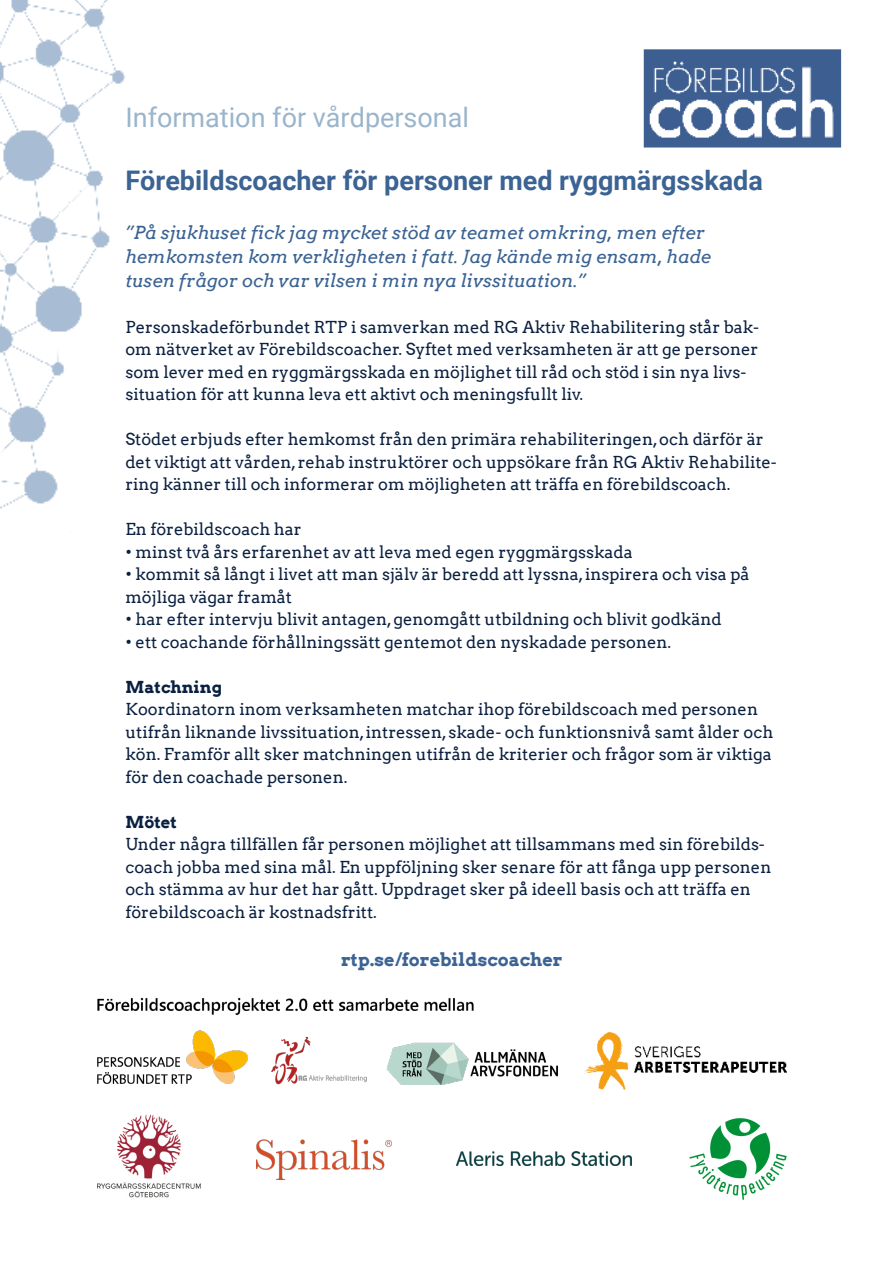
<style>
.page{position:relative;width:893px;height:1263px;background:#fff}
.page>*{position:absolute;margin:0;border:0;box-sizing:border-box;transform-origin:0 0}
.t1{font:700 27px "Roboto";color:#3b6393}
.t2{font:27px "Roboto";color:#9ab5cb}
.t3{font:italic 18px/24px "Arvo";color:#3b6393}
.t4{font:700 18px "Arvo";color:#3b6393}
.t5{font:16.5px/22.5px "Arvo";color:#0a2040}
.t6{font:700 16.5px "Arvo";color:#0a2040}
</style>
<div class="page">
<img style="left:643px;top:49px;width:199px;height:99px">
<img style="left:0;top:0;width:125px;height:509px">
<img style="left:97px;top:997px;width:461px;height:87px">
<img style="left:585px;top:1032px;width:201px;height:57px">
<img style="left:97px;top:1114px;width:104px;height:84px">
<img style="left:689px;top:1118px;width:98px;height:82px">
<img style="left:457px;top:1151px;width:174px;height:14px">
<img style="left:257px;top:1140px;width:134px;height:39px">
<p class="t2" style="left:125px;top:98px;width:345px">Information för vårdpersonal</p>
<p class="t1" style="left:125px;top:161px;width:639px">Förebildscoacher för personer med ryggmärgsskada</p>
<p class="t3" style="left:125px;top:220px;width:587px">”På sjukhuset fick jag mycket stöd av teamet omkring, men efter hemkomsten kom verkligheten i fatt. Jag kände mig ensam, hade tusen frågor och var vilsen i min nya livssituation.”</p>
<p class="t5" style="left:125px;top:315px;width:635px">Personskadeförbundet RTP i samverkan med RG Aktiv Rehabilitering står bak&shy;om nätverket av Förebildscoacher. Syftet med verksamheten är att ge personer som lever med en ryggmärgsskada en möjlighet till råd och stöd i sin nya livs&shy;situation för att kunna leva ett aktivt och meningsfullt liv.</p>
<p class="t5" style="left:125px;top:428px;width:653px">Stödet erbjuds efter hemkomst från den primära rehabiliteringen, och därför är det viktigt att vården, rehab instruktörer och uppsökare från RG Aktiv Rehabilite&shy;ring känner till och informerar om möjligheten att träffa en förebildscoach.</p>
<p class="t5" style="left:125px;top:518px;width:178px">En förebildscoach har</p>
<p class="t5" style="left:125px;top:540px;width:509px">• minst två års erfarenhet av att leva med egen ryggmärgsskada</p>
<p class="t5" style="left:125px;top:563px;width:626px">• kommit så långt i livet att man själv är beredd att lyssna, inspirera och visa på möjliga vägar framåt</p>
<p class="t5" style="left:125px;top:608px;width:598px">• har efter intervju blivit antagen, genomgått utbildning och blivit godkänd</p>
<p class="t5" style="left:125px;top:630px;width:547px">• ett coachande förhållningssätt gentemot den nyskadade personen.</p>
<p class="t6" style="left:125px;top:676px;width:98px">Matchning</p>
<p class="t5" style="left:125px;top:698px;width:649px">Koordinatorn inom verksamheten matchar ihop förebildscoach med personen utifrån liknande livssituation, intressen, skade- och funktionsnivå samt ålder och kön. Framför allt sker matchningen utifrån de kriterier och frågor som är viktiga för den coachade personen.</p>
<p class="t6" style="left:125px;top:811px;width:53px">Mötet</p>
<p class="t5" style="left:125px;top:833px;width:647px">Under några tillfällen får personen möjlighet att tillsammans med sin förebilds&shy;coach jobba med sina mål. En uppföljning sker senare för att fånga upp personen och stämma av hur det har gått. Uppdraget sker på ideell basis och att träffa en förebildscoach är kostnadsfritt.</p>
<p class="t4" style="left:341px;top:948px;width:223px">rtp.se/forebildscoacher</p>
</div>
